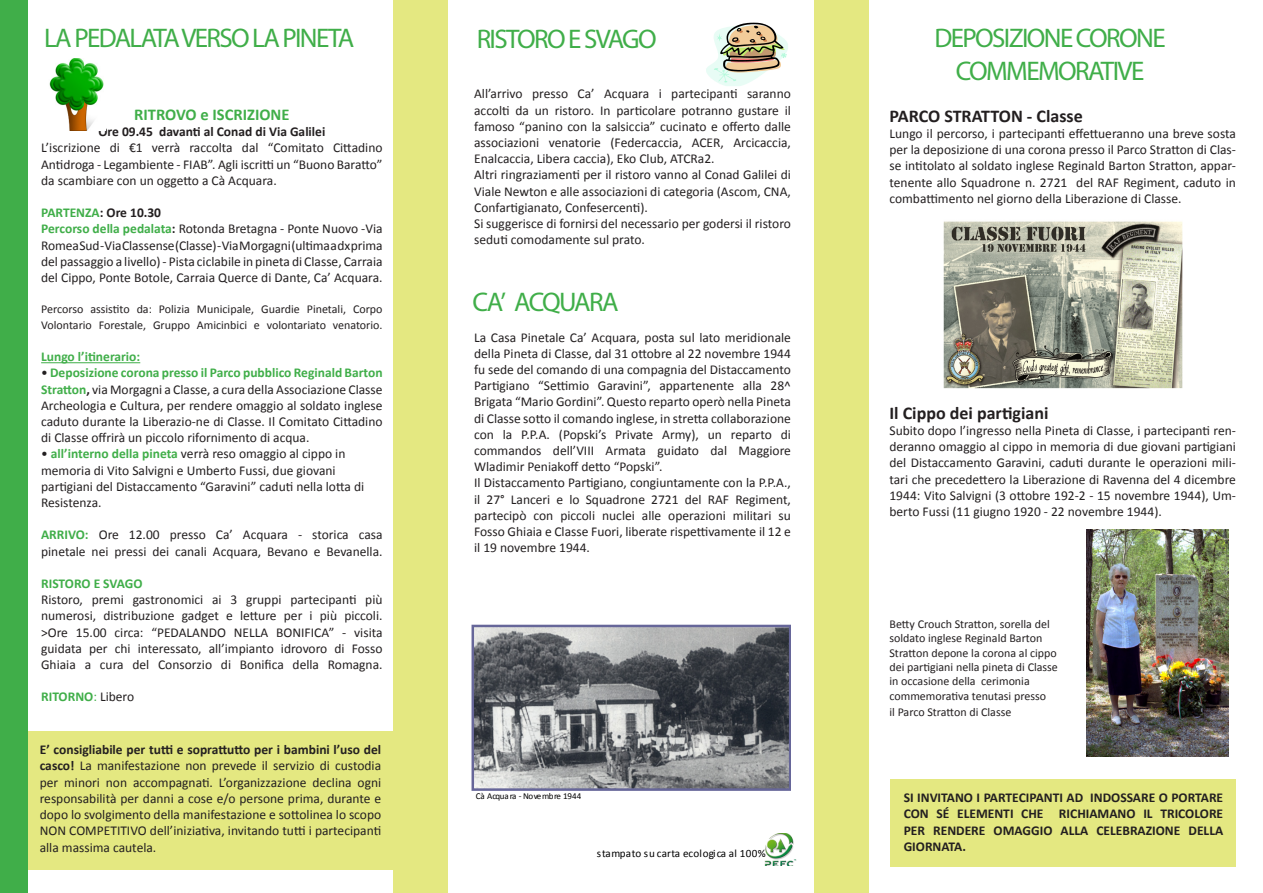
<style>
.page{position:relative;width:1263px;height:893px;background:#fff}
.page>*{position:absolute;margin:0;border:0;box-sizing:border-box;transform-origin:0 0}
.t1{font:27px "Myriad Pro";letter-spacing:-.06em;color:#40ae49}
.t2{font:700 18px "Calibri";color:#231f20}
.Normale{font:700 16.5px "Calibri";color:#40ae49}
.Normale-2{font:13.5px/16.2px "Calibri";color:#231f20;text-align:justify}
.Normale-3{font:700 13.5px/16.2px "Calibri";color:#231f20;text-align:justify}
.Normale-4{font:700 13.5px "Calibri";color:#40ae49}
.Normale-5{font:12px/16.2px "Calibri";color:#231f20}
.t3{font:11.1px "Calibri";letter-spacing:.03em;color:#000}
.t4{font:9px "Calibri";letter-spacing:-.025em;color:#000}
.s1{color:#40ae49}
.s2{font-weight:700;color:#40ae49}
.s3{font-weight:700}
.s4{font-weight:400}
.s5{font-weight:400;color:#231f20}
</style>
<div class="page">
<hr style="left:41px;top:362px;width:99px;height:1px;background:#40ae49">
<div style="left:27px;top:731px;width:367px;height:139px;background:#e4e881"></div>
<div style="left:0;top:0;width:28px;height:893px;background:#40ae49"></div>
<img style="left:49px;top:58px;width:55px;height:72px">
<svg style="left:706px;top:23px;width:82px;height:63px"></svg>
<img style="left:475px;top:629px;width:312px;height:158px">
<div style="left:471px;top:625px;width:320px;height:166px;border:3px solid #669"></div>
<img style="left:764px;top:833px;width:33px;height:33px">
<div style="left:393px;top:0;width:55px;height:893px;background:#e4e881"></div>
<img style="left:943px;top:221px;width:240px;height:168px">
<img style="left:1086px;top:529px;width:142px;height:228px">
<div style="left:814px;top:0;width:55px;height:893px;background:#e4e881"></div>
<div style="left:891px;top:779px;width:345px;height:87px;background:#e4e881"></div>
<p class="t1" style="left:44px;top:22px;width:312px">LA PEDALATA VERSO LA PINETA</p>
<p class="t1" style="left:477px;top:23px;width:181px">RISTORO E SVAGO</p>
<p class="Normale" style="left:134px;top:104px;width:157px">RITROVO e ISCRIZIONE</p>
<p class="Normale-3" style="left:98px;top:124px;width:228px">Ore 09.45 davanti al Conad di Via Galilei</p>
<p class="Normale-2" style="left:41px;top:140px;width:343px">L’iscrizione di €1 verrà raccolta dal “Comitato Cittadino Antidroga - Legambiente - FIAB”. Agli iscritti un “Buono Baratto” da scambiare con un oggetto a Cà Acquara.</p>
<p class="Normale-3" style="left:41px;top:205px;width:121px"><span class="s1">PARTENZA</span>: Ore 10.30</p>
<p class="Normale-2" style="left:41px;top:221px;width:343px"><span class="s2">Percorso della pedalata</span><span class="s3">:</span> Rotonda Bretagna - Ponte Nuovo -Via Romea Sud - Via Classense (Classe) - Via Morgagni (ultima a dx prima del passaggio a livello) - Pista ciclabile in pineta di Classe, Carraia del Cippo, Ponte Botole, Carraia Querce di Dante, Ca’ Acquara.</p>
<p class="Normale-5" style="left:41px;top:301px;width:343px">Percorso assistito da: Polizia Municipale, Guardie Pinetali, Corpo<br>Volontario Forestale, Gruppo Amicinbici e volontariato venatorio.</p>
<p class="Normale-4" style="left:41px;top:348px;width:101px">Lungo l’itinerario:</p>
<p class="Normale-2" style="left:41px;top:365px;width:343px">• <span class="s2">Deposizione corona presso il Parco pubblico Reginald Barton Stratton</span><span class="s3">,</span> via Morgagni a Classe, a cura della Associazione Classe Archeologia e Cultura, per rendere omaggio al soldato inglese caduto durante la Liberazio-ne di Classe. Il Comitato Cittadino di Classe offrirà un piccolo rifornimento di acqua.</p>
<p class="Normale-2" style="left:41px;top:446px;width:325px;text-align:left">• <span class="s2">all’interno della pineta</span> verrà reso omaggio al cippo in memoria di Vito Salvigni e Umberto Fussi, due giovani partigiani del Distaccamento “Garavini” caduti nella lotta di Resistenza.</p>
<p class="Normale-2" style="left:41px;top:527px;width:343px"><span class="s2">ARRIVO:</span> Ore 12.00 presso Ca’ Acquara - storica casa pinetale nei pressi dei canali Acquara, Bevano e Bevanella.</p>
<p class="Normale-4" style="left:41px;top:575px;width:103px">RISTORO E SVAGO</p>
<p class="Normale-2" style="left:41px;top:592px;width:343px">Ristoro, premi gastronomici ai 3 gruppi partecipanti più numerosi, distribuzione gadget e letture per i più piccoli.</p>
<p class="Normale-2" style="left:41px;top:624px;width:343px">&gt;Ore 15.00 circa: “PEDALANDO NELLA BONIFICA” - visita guidata per chi interessato, all’impianto idrovoro di Fosso Ghiaia a cura del Consorzio di Bonifica della Romagna.</p>
<p class="Normale-4" style="left:41px;top:688px;width:95px">RITORNO<span class="s4">:</span> <span class="s5">Libero</span></p>
<p class="Normale-2" style="left:40px;top:742px;width:343px"><span class="s3">E’ consigliabile per tutti e soprattutto per i bambini l’uso del casco!</span> La manifestazione non prevede il servizio di custodia per minori non accompagnati. L’organizzazione declina ogni responsabilità per danni a cose e/o persone prima, durante e dopo lo svolgimento della manifestazione e sottolinea lo scopo NON COMPETITIVO dell’iniziativa, invitando tutti i partecipanti alla massima cautela.</p>
<p class="Normale-2" style="left:474px;top:86px;width:318px">All’arrivo presso Ca’ Acquara i partecipanti saranno accolti da un ristoro. In particolare potranno gustare il famoso “panino con la salsiccia” cucinato e offerto dalle associazioni venatorie (Federcaccia, ACER, Arcicaccia, Enalcaccia, Libera caccia), Eko Club, ATCRa2.</p>
<p class="Normale-2" style="left:474px;top:167px;width:318px">Altri ringraziamenti per il ristoro vanno al Conad Galilei di Viale Newton e alle associazioni di categoria (Ascom, CNA, Confartigianato, Confesercenti).</p>
<p class="Normale-2" style="left:474px;top:216px;width:318px">Si suggerisce di fornirsi del necessario per godersi il ristoro seduti comodamente sul prato.</p>
<p class="t1" style="left:473px;top:285px;width:148px">CA’ ACQUARA</p>
<p class="Normale-2" style="left:474px;top:329px;width:318px">La Casa Pinetale Ca’ Acquara, posta sul lato meridionale della Pineta di Classe, dal 31 ottobre al 22 novembre 1944 fu sede del comando di una compagnia del Distaccamento Partigiano “Settimio Garavini”, appartenente alla 28^ Brigata “Mario Gordini”. Questo reparto operò nella Pineta di Classe sotto il comando inglese, in stretta collaborazione con la P.P.A. (Popski’s Private Army), un reparto di commandos dell’VIII Armata guidato dal Maggiore Wladimir Peniakoff detto “Popski”.</p>
<p class="Normale-2" style="left:474px;top:475px;width:318px">Il Distaccamento Partigiano, congiuntamente con la P.P.A., il 27° Lanceri e lo Squadrone 2721 del RAF Regiment, partecipò con piccoli nuclei alle operazioni militari su Fosso Ghiaia e Classe Fuori, liberate rispettivamente il 12 e il 19 novembre 1944.</p>
<p class="t4" style="left:476px;top:791px;width:107px">Cà Acquara - Novembre 1944</p>
<p class="t3" style="left:597px;top:846px;width:170px">stampato su carta ecologica al 100%</p>
<p class="t1" style="left:934px;top:22px;width:233px">DEPOSIZIONE CORONE</p>
<p class="t1" style="left:956px;top:54px;width:190px">COMMEMORATIVE</p>
<p class="t2" style="left:889px;top:104px;width:195px">PARCO STRATTON - Classe</p>
<p class="Normale-2" style="left:889px;top:126px;width:348px">Lungo il percorso, i partecipanti effettueranno una breve sosta per la deposizione di una corona presso il Parco Stratton di Clas&shy;se intitolato al soldato inglese Reginald Barton Stratton, appar&shy;tenente allo Squadrone n. 2721 del RAF Regiment, caduto in combattimento nel giorno della Liberazione di Classe.</p>
<p class="t2" style="left:889px;top:401px;width:160px">Il Cippo dei partigiani</p>
<p class="Normale-2" style="left:889px;top:423px;width:348px">Subito dopo l’ingresso nella Pineta di Classe, i partecipanti ren&shy;deranno omaggio al cippo in memoria di due giovani partigiani del Distaccamento Garavini, caduti durante le operazioni mili&shy;tari che precedettero la Liberazione di Ravenna del 4 dicembre 1944: Vito Salvigni (3 ottobre 192-2 - 15 novembre 1944), Um&shy;berto Fussi (11 giugno 1920 - 22 novembre 1944).</p>
<p class="Normale-5" style="left:889px;top:616px;width:162px">Betty Crouch Stratton, sorella del</p>
<p class="Normale-5" style="left:889px;top:630px;width:154px">soldato inglese Reginald Barton</p>
<p class="Normale-5" style="left:889px;top:644px;width:169px">Stratton depone la corona al cippo</p>
<p class="Normale-5" style="left:889px;top:659px;width:170px">dei partigiani nella pineta di Classe</p>
<p class="Normale-5" style="left:889px;top:673px;width:142px">in occasione della cerimonia</p>
<p class="Normale-5" style="left:889px;top:688px;width:158px">commemorativa tenutasi presso</p>
<p class="Normale-5" style="left:889px;top:704px;width:123px">il Parco Stratton di Classe</p>
<p class="Normale-3" style="left:904px;top:789px;width:321px">SI INVITANO I PARTECIPANTI AD INDOSSARE O PORTARE CON SÉ ELEMENTI CHE RICHIAMANO IL TRICOLORE PER RENDERE OMAGGIO ALLA CELEBRAZIONE DELLA GIORNATA.</p>
</div>
